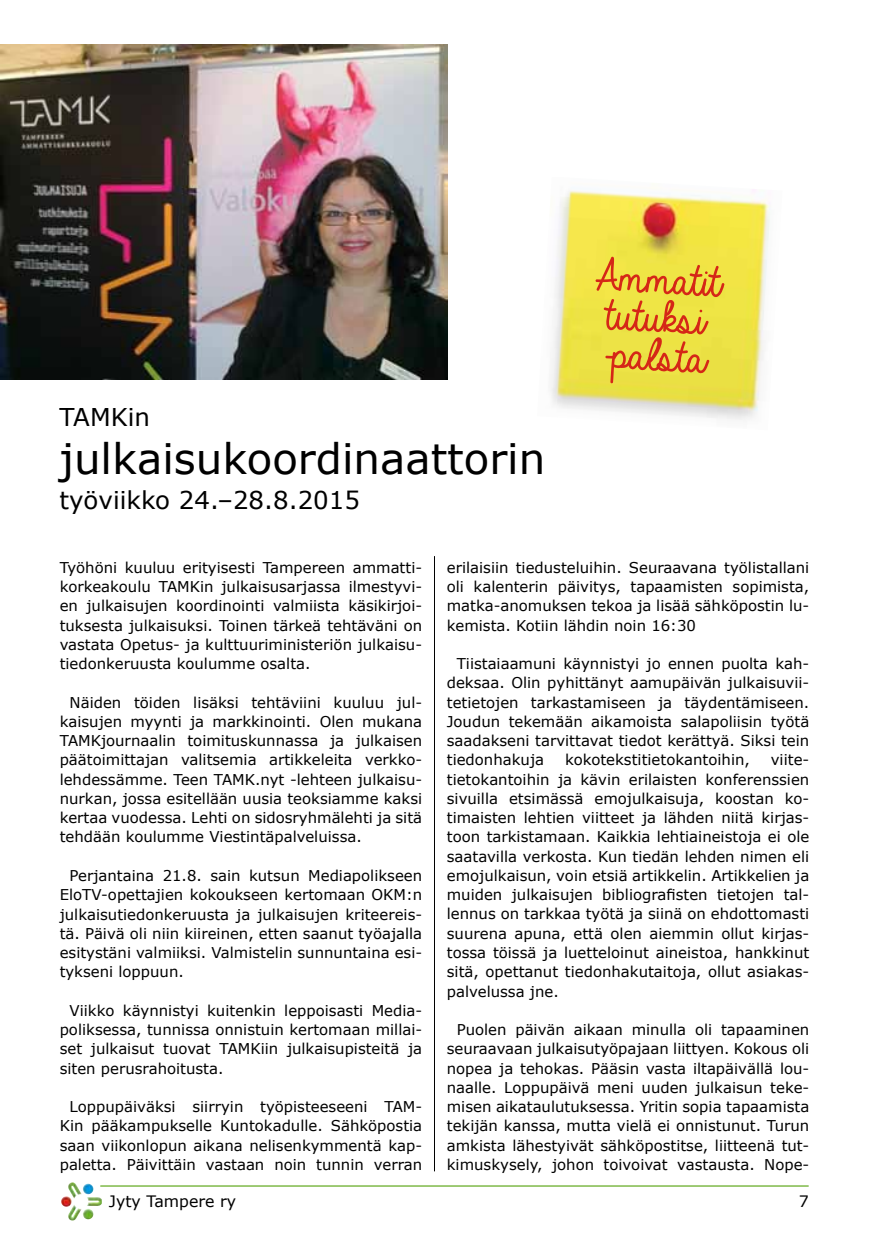
<style>
.page{position:relative;width:869px;height:1241px;background:#fff}
.page>*{position:absolute;margin:0;border:0;box-sizing:border-box;transform-origin:0 0}
.t1{font:49px/38.5px "Always In My Heart";color:#d52717}
.t2{font:42px "Verdana";color:#000}
.t3{font:24.5px "Verdana";color:#000}
.t4{font:15.75px "Verdana";color:#000}
.t5{font:14.88px/19.2px "Verdana";color:#000;text-align:justify}
</style>
<div class="page">
<img style="left:68px;top:1182px;width:8px;height:16px">
<hr style="left:101px;top:1185px;width:706px;height:1px;background:#6caf2e">
<hr style="left:434px;top:556px;width:1px;height:614px;background:#000">
<img style="left:550px;top:189px;width:220px;height:231px">
<img style="left:0;top:45px;width:447px;height:334px">
<h3 class="t3" style="left:60px;top:400px;width:92px">TAMKin</h3>
<h2 class="t2" style="left:60px;top:430px;width:487px">julkaisukoordinaattorin</h2>
<h3 class="t3" style="left:60px;top:483px;width:302px">työviikko 24.–28.8.2015</h3>
<h1 class="t1" style="left:585px;top:257px;width:129px;rotate:3deg">Ammatit tutuksi -palsta</h1>
<p class="t5" style="left:60px;top:557px;width:364px">Työhöni kuuluu erityisesti Tampereen ammatti&shy;korkeakoulu TAMKin julkaisusarjassa ilmestyvi&shy;en julkaisujen koordinointi valmiista käsikirjoi&shy;tuksesta julkaisuksi. Toinen tärkeä tehtäväni on vastata Opetus- ja kulttuuriministeriön julkaisu&shy;tiedonkeruusta koulumme osalta.</p>
<p class="t5" style="left:60px;top:692px;width:364px;text-indent:10px">Näiden töiden lisäksi tehtäviini kuuluu jul&shy;kaisujen myynti ja markkinointi. Olen mukana TAMKjournaalin toimituskunnassa ja julkaisen päätoimittajan valitsemia artikkeleita verkko&shy;lehdessämme. Teen TAMK.nyt -lehteen julkaisu&shy;nurkan, jossa esitellään uusia teoksiamme kaksi kertaa vuodessa. Lehti on sidosryhmälehti ja sitä tehdään koulumme Viestintäpalveluissa.</p>
<p class="t5" style="left:60px;top:865px;width:364px;text-indent:10px">Perjantaina 21.8. sain kutsun Mediapolikseen EloTV-opettajien kokoukseen kertomaan OKM:n julkaisutiedonkeruusta ja julkaisujen kriteereis&shy;tä. Päivä oli niin kiireinen, etten saanut työajalla esitystäni valmiiksi. Valmistelin sunnuntaina esi&shy;tykseni loppuun.</p>
<p class="t5" style="left:60px;top:1000px;width:364px;text-indent:10px">Viikko käynnistyi kuitenkin leppoisasti Media&shy;poliksessa, tunnissa onnistuin kertomaan millai&shy;set julkaisut tuovat TAMKiin julkaisupisteitä ja siten perusrahoitusta.</p>
<p class="t5" style="left:60px;top:1096px;width:364px;text-indent:10px">Loppupäiväksi siirryin työpisteeseeni TAM-Kin pääkampukselle Kuntokadulle. Sähköpostia saan viikonlopun aikana nelisenkymmentä kap&shy;paletta. Päivittäin vastaan noin tunnin verran</p>
<p class="t5" style="left:446px;top:557px;width:364px">erilaisiin tiedusteluihin. Seuraavana työlistallani oli kalenterin päivitys, tapaamisten sopimista, matka-anomuksen tekoa ja lisää sähköpostin lu&shy;kemista. Kotiin lähdin noin 16:30</p>
<p class="t5" style="left:446px;top:653px;width:364px;text-indent:10px">Tiistaiaamuni käynnistyi jo ennen puolta kah&shy;deksaa. Olin pyhittänyt aamupäivän julkaisuvii&shy;tetietojen tarkastamiseen ja täydentämiseen.<br>Joudun tekemään aikamoista salapoliisin työtä saadakseni tarvittavat tiedot kerättyä. Siksi tein tiedonhakuja</p>
<p class="t5" style="left:564px;top:750px;width:186px">kokotekstitietokantoihin,</p>
<p class="t5" style="left:446px;top:750px;width:364px;text-indent:324px">viite&shy;tietokantoihin ja kävin erilaisten konferenssien sivuilla etsimässä emojulkaisuja, koostan ko&shy;timaisten lehtien viitteet ja lähden niitä kirjas&shy;toon tarkistamaan. Kaikkia lehtiaineistoja ei ole saatavilla verkosta. Kun tiedän lehden nimen eli emojulkaisun, voin etsiä artikkelin. Artikkelien ja muiden julkaisujen bibliografisten tietojen tal&shy;lennus on tarkkaa työtä ja siinä on ehdottomasti suurena apuna, että olen aiemmin ollut kirjas&shy;tossa töissä ja luetteloinut aineistoa, hankkinut sitä, opettanut tiedonhakutaitoja, ollut asiakas&shy;palvelussa jne.</p>
<p class="t5" style="left:446px;top:1019px;width:364px;text-indent:10px">Puolen päivän aikaan minulla oli tapaaminen seuraavaan julkaisutyöpajaan liittyen. Kokous oli nopea ja tehokas. Pääsin vasta iltapäivällä lou&shy;naalle. Loppupäivä meni uuden julkaisun teke&shy;misen aikataulutuksessa. Yritin sopia tapaamista tekijän kanssa, mutta vielä ei onnistunut. Turun amkista lähestyivät sähköpostitse, liitteenä tut&shy;kimuskysely, johon toivoivat vastausta. Nope-</p>
<p class="t4" style="left:109px;top:1189px;width:129px">Jyty Tampere ry</p>
<p class="t4" style="left:798px;top:1189px;width:12px">7</p>
</div>
